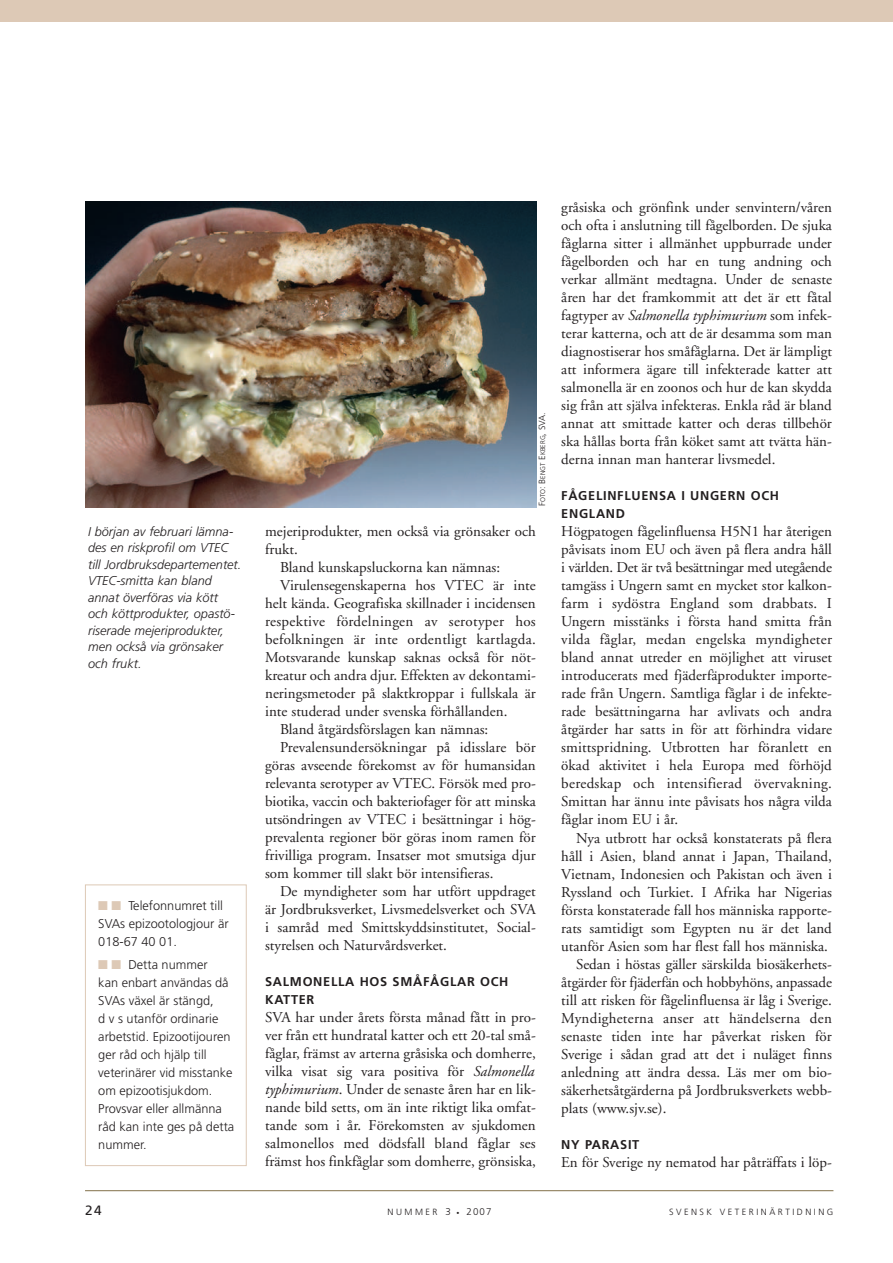
<style>
.page{position:relative;width:893px;height:1263px;background:#fff}
.page>*{position:absolute;margin:0;border:0;box-sizing:border-box;transform-origin:0 0}
.t1{font:15px/18px "Adobe Garamond";color:#231f20;text-align:justify}
.t2{font:15px "Adobe Garamond";letter-spacing:.02em;color:#231f20}
.t3{font:13.5px "Frutiger";color:#231f20}
.t4{font:300 12.75px/18px "Frutiger";color:#231f20}
.t5{font:italic 300 12.75px/16.5px "Frutiger";color:#231f20}
.t6{font:700 12.75px/18px "Frutiger";letter-spacing:.055em;color:#231f20}
.t7{font:300 9px "Frutiger";letter-spacing:.28em;color:#231f20}
.t8{font:300 6.75px "Frutiger";color:#231f20}
.s1{color:#ddc9b6}
.s2{font-size:9px}
.s3{font-style:italic}
.s4{font-size:9.75px}
.s5{font-size:6px}
</style>
<div class="page">
<div style="left:0;top:0;width:893px;height:21px;background:#ddc9b6"></div>
<hr style="left:85px;top:1190px;width:748px;height:1px;background:#82704a">
<div style="left:85px;top:884px;width:162px;height:282px;border:1px solid #ddc9b6"></div>
<img style="left:86px;top:202px;width:451px;height:306px">
<p class="t5" style="left:88px;top:524px;width:155px">I början av februari lämna&shy;des en riskprofil om VTEC till Jordbruksdepartementet.<br>VTEC-smitta kan bland annat överföras via kött<br>och köttprodukter, opastö&shy;riserade mejeriprodukter, men också via grönsaker och frukt.</p>
<p class="t4" style="left:98px;top:898px;width:132px"><span class="s1">■</span> <span class="s1">■</span> Telefonnumret till<br>SVAs epizootologjour är<br>018-67 40 01.</p>
<p class="t4" style="left:98px;top:956px;width:137px"><span class="s1">■</span> <span class="s1">■</span> Detta nummer<br>kan enbart användas då<br>SVAs växel är stängd,<br>d v s utanför ordinarie arbetstid. Epizootijouren ger råd och hjälp till veterinärer vid misstanke om epizootisjukdom.<br>Provsvar eller allmänna råd kan inte ges på detta nummer.</p>
<p class="t8" style="left:540px;top:506px;width:95px;rotate:-90deg"><span class="s2">F</span>OTO<span class="s2">: B</span>ENGT <span class="s2">E</span>KBERG<span class="s2">, SVA.</span></p>
<p class="t1" style="left:265px;top:524px;width:272px">mejeriprodukter, men också via grönsaker och</p>
<p class="t1" style="left:265px;top:542px;width:34px">frukt.</p>
<p class="t1" style="left:280px;top:560px;width:222px">Bland kunskapsluckorna kan nämnas:</p>
<p class="t1" style="left:280px;top:578px;width:257px">Virulensegenskaperna hos VTEC är inte</p>
<p class="t1" style="left:265px;top:596px;width:272px">helt kända. Geografiska skillnader i incidensen</p>
<p class="t2" style="left:265px;top:615px;width:272px">respektive fördelningen av serotyper hos</p>
<p class="t2" style="left:265px;top:633px;width:272px">befolkningen är inte ordentligt kartlagda.</p>
<p class="t1" style="left:265px;top:650px;width:272px">Motsvarande kunskap saknas också för nöt-</p>
<p class="t1" style="left:265px;top:668px;width:272px">kreatur och andra djur. Effekten av dekontami-</p>
<p class="t1" style="left:265px;top:686px;width:272px">neringsmetoder på slaktkroppar i fullskala är</p>
<p class="t1" style="left:265px;top:704px;width:244px">inte studerad under svenska förhållanden.</p>
<p class="t1" style="left:280px;top:722px;width:210px">Bland åtgärdsförslagen kan nämnas:</p>
<p class="t1" style="left:280px;top:740px;width:257px">Prevalensundersökningar på idisslare bör</p>
<p class="t1" style="left:265px;top:758px;width:272px">göras avseende förekomst av för humansidan</p>
<p class="t1" style="left:265px;top:776px;width:272px">relevanta serotyper av VTEC. Försök med pro-</p>
<p class="t1" style="left:265px;top:794px;width:272px">biotika, vaccin och bakteriofager för att minska</p>
<p class="t1" style="left:265px;top:812px;width:272px">utsöndringen av VTEC i besättningar i hög-</p>
<p class="t1" style="left:265px;top:830px;width:272px">prevalenta regioner bör göras inom ramen för</p>
<p class="t1" style="left:265px;top:848px;width:272px">frivilliga program. Insatser mot smutsiga djur</p>
<p class="t1" style="left:265px;top:866px;width:230px">som kommer till slakt bör intensifieras.</p>
<p class="t1" style="left:280px;top:884px;width:257px">De myndigheter som har utfört uppdraget</p>
<p class="t1" style="left:265px;top:902px;width:272px">är Jordbruksverket, Livsmedelsverket och SVA</p>
<p class="t1" style="left:265px;top:920px;width:272px">i samråd med Smittskyddsinstitutet, Social-</p>
<p class="t1" style="left:265px;top:938px;width:183px">styrelsen och Naturvårdsverket.</p>
<p class="t6" style="left:265px;top:974px;width:245px">SALMONELLA HOS SMÅFÅGLAR OCH<br>KATTER</p>
<p class="t1" style="left:265px;top:1010px;width:272px">SVA har under årets första månad fått in pro&shy;ver från ett hundratal katter och ett 20-tal små&shy;fåglar, främst av arterna gråsiska och domherre, vilka visat sig vara positiva för <span class="s3">Salmonella typhimurium</span>. Under de senaste åren har en lik&shy;nande bild setts, om än inte riktigt lika omfat&shy;tande som i år. Förekomsten av sjukdomen salmonellos med dödsfall bland fåglar ses främst hos finkfåglar som domherre, grönsiska,</p>
<p class="t1" style="left:561px;top:200px;width:272px">gråsiska och grönfink under senvintern/våren och ofta i anslutning till fågelborden. De sjuka fåglarna sitter i allmänhet uppburrade under fågelborden och har en tung andning och verkar allmänt medtagna. Under de senaste åren har det framkommit att det är ett fåtal fagtyper av <span class="s3">Salmonella typhimurium</span> som infek&shy;terar katterna, och att de är desamma som man diagnostiserar hos småfåglarna. Det är lämpligt att informera ägare till infekterade katter att salmonella är en zoonos och hur de kan skydda sig från att själva infekteras. Enkla råd är bland annat att smittade katter och deras tillbehör ska hållas borta från köket samt att tvätta hän&shy;derna innan man hanterar livsmedel.</p>
<p class="t6" style="left:561px;top:488px;width:219px">FÅGELINFLUENSA I UNGERN OCH<br>ENGLAND</p>
<p class="t1" style="left:561px;top:524px;width:272px">Högpatogen fågelinfluensa H5N1 har återigen påvisats inom EU och även på flera andra håll i världen. Det är två besättningar med utegående tamgäss i Ungern samt en mycket stor kalkon&shy;farm i sydöstra England som drabbats. I Ungern misstänks i första hand smitta från vilda fåglar, medan engelska myndigheter bland annat utreder en möjlighet att viruset introducerats med fjäderfäprodukter importe&shy;rade från Ungern. Samtliga fåglar i de infekte&shy;rade besättningarna har avlivats och andra åtgärder har satts in för att förhindra vidare smittspridning. Utbrotten har föranlett en ökad aktivitet i hela Europa med förhöjd beredskap och intensifierad övervakning.<br>Smittan har ännu inte påvisats hos några vilda fåglar inom EU i år.</p>
<p class="t1" style="left:576px;top:830px;width:257px">Nya utbrott har också konstaterats på flera</p>
<p class="t1" style="left:561px;top:848px;width:272px">håll i Asien, bland annat i Japan, Thailand,</p>
<p class="t1" style="left:561px;top:866px;width:272px">Vietnam, Indonesien och Pakistan och även i</p>
<p class="t1" style="left:561px;top:884px;width:272px">Ryssland och Turkiet. I Afrika har Nigerias</p>
<p class="t1" style="left:561px;top:902px;width:272px">första konstaterade fall hos människa rapporte-</p>
<p class="t1" style="left:561px;top:920px;width:272px">rats samtidigt som Egypten nu är det land</p>
<p class="t1" style="left:561px;top:938px;width:268px">utanför Asien som har flest fall hos människa.</p>
<p class="t1" style="left:576px;top:956px;width:257px">Sedan i höstas gäller särskilda biosäkerhets-</p>
<p class="t1" style="left:561px;top:974px;width:272px">åtgärder för fjäderfän och hobbyhöns, anpassade</p>
<p class="t1" style="left:561px;top:992px;width:272px">till att risken för fågelinfluensa är låg i Sverige.</p>
<p class="t2" style="left:561px;top:1012px;width:272px">Myndigheterna anser att händelserna den</p>
<p class="t1" style="left:561px;top:1028px;width:272px">senaste tiden inte har påverkat risken för</p>
<p class="t1" style="left:561px;top:1046px;width:272px">Sverige i sådan grad att det i nuläget finns</p>
<p class="t1" style="left:561px;top:1064px;width:272px">anledning att ändra dessa. Läs mer om bio-</p>
<p class="t1" style="left:561px;top:1082px;width:272px">säkerhetsåtgärderna på Jordbruksverkets webb-</p>
<p class="t1" style="left:561px;top:1100px;width:107px">plats (www.sjv.se).</p>
<p class="t6" style="left:561px;top:1136px;width:80px">NY PARASIT</p>
<p class="t1" style="left:561px;top:1154px;width:272px">En för Sverige ny nematod har påträffats i löp-</p>
<p class="t3" style="left:85px;top:1205px;width:18px">24</p>
<p class="t7" style="left:388px;top:1208px;width:105px">NUMMER <span class="s4">3</span> <span class="s5">•</span> <span class="s4">2007</span></p>
<p class="t7" style="left:669px;top:1208px;width:166px">SVENSK VETERINÄRTIDNING</p>
</div>
